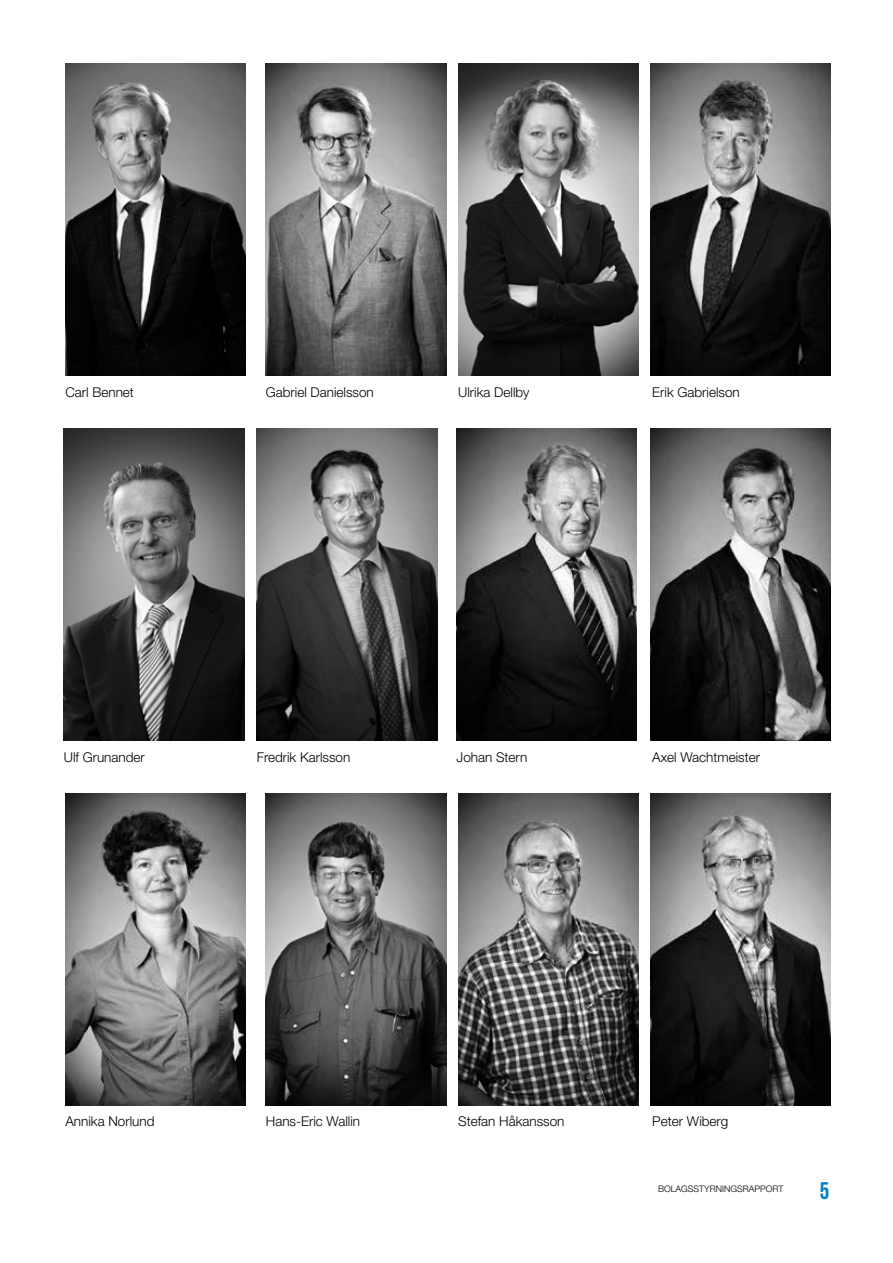
<style>
.page{position:relative;width:893px;height:1263px;background:#fff}
.page>*{position:absolute;margin:0;border:0;box-sizing:border-box;transform-origin:0 0}
.t1{font:24px "Bebas Neue";color:#007fc8}
.t2{font:300 13.5px "Helvetica Neue LT Std";color:#000}
.t3{font:300 9px "Helvetica Neue LT Std";color:#000}
</style>
<div class="page">
<img style="left:65px;top:64px;width:181px;height:312px">
<img style="left:266px;top:64px;width:180px;height:312px">
<img style="left:458px;top:64px;width:180px;height:312px">
<img style="left:651px;top:64px;width:180px;height:312px">
<img style="left:65px;top:794px;width:181px;height:312px">
<img style="left:266px;top:794px;width:180px;height:312px">
<img style="left:458px;top:794px;width:180px;height:312px">
<img style="left:651px;top:794px;width:180px;height:312px">
<img style="left:257px;top:429px;width:180px;height:312px">
<img style="left:64px;top:428px;width:180px;height:312px">
<img style="left:457px;top:429px;width:180px;height:312px">
<img style="left:651px;top:429px;width:180px;height:312px">
<p class="t2" style="left:65px;top:384px;width:70px">Carl Bennet</p>
<p class="t2" style="left:266px;top:384px;width:110px">Gabriel Danielsson</p>
<p class="t2" style="left:458px;top:384px;width:73px">Ulrika Dellby</p>
<p class="t2" style="left:652px;top:384px;width:89px">Erik Gabrielson</p>
<p class="t2" style="left:64px;top:749px;width:83px">Ulf Grunander</p>
<p class="t2" style="left:257px;top:749px;width:95px">Fredrik Karlsson</p>
<p class="t2" style="left:457px;top:749px;width:72px">Johan Stern</p>
<p class="t2" style="left:652px;top:749px;width:109px">Axel Wachtmeister</p>
<p class="t2" style="left:65px;top:1113px;width:91px">Annika Norlund</p>
<p class="t2" style="left:266px;top:1113px;width:96px">Hans-Eric Wallin</p>
<p class="t2" style="left:458px;top:1113px;width:108px">Stefan Håkansson</p>
<p class="t2" style="left:652px;top:1113px;width:78px">Peter Wiberg</p>
<p class="t3" style="left:658px;top:1183px;width:127px">BOLAGSSTYRNINGSRAPPORT</p>
<h1 class="t1" style="left:820px;top:1178px;width:11px">5</h1>
</div>
